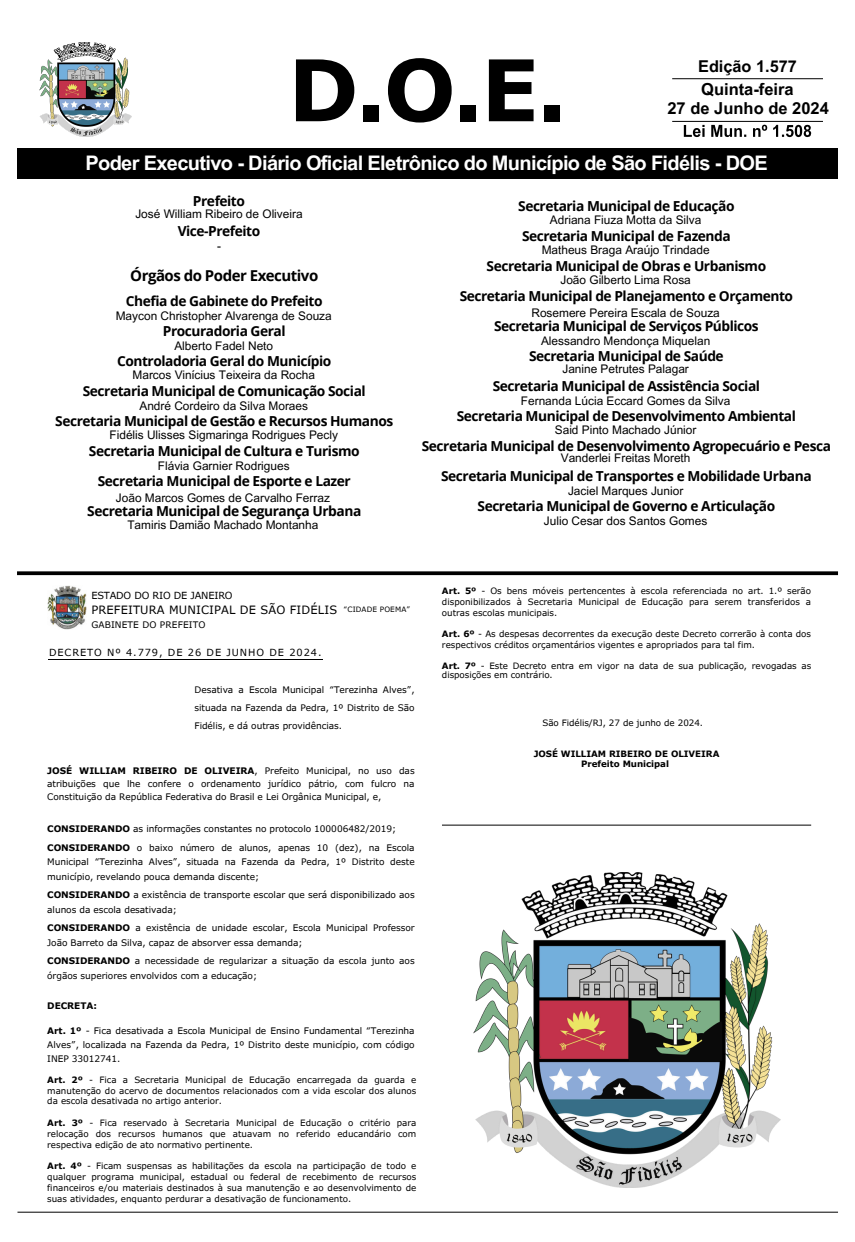
<style>
.page{position:relative;width:855px;height:1242px;background:#fff}
.page>*{position:absolute;margin:0;border:0;box-sizing:border-box;transform-origin:0 0}
.t1{font:700 85px "Verdana Pro";color:#000}
.t2{font:700 20px "Arial MT Pro";letter-spacing:-.035em;color:#fff}
.t3{font:700 16.5px "Arial MT Pro";color:#000}
.t4{font:700 16.25px "Arial MT Pro";color:#000}
.t5{font:700 15px "Open Sans";letter-spacing:-.035em;color:#000}
.t6{font:700 13.75px "Open Sans";letter-spacing:-.035em;color:#000}
.t7{font:11.88px "Arial MT Pro";color:#000}
.t8{font:11.5px "Verdana Pro";letter-spacing:.015em;color:#000}
.t9{font:9.75px "Verdana Pro";letter-spacing:.095em;color:#000}
.t10{font:9.75px "Verdana Pro";letter-spacing:-.02em;color:#000}
.t11{font:9px/14.4px "Verdana Pro";letter-spacing:-.005em;color:#000;text-align:justify}
.t12{font:9px "Verdana Pro";letter-spacing:.015em;color:#000}
.t13{font:700 9px "Verdana Pro";letter-spacing:-.005em;color:#000}
.t14{font:8.75px/10.9px "Verdana Pro";color:#000;text-align:justify}
.t15{font:700 8.75px/10.4px "Verdana Pro";letter-spacing:-.005em;color:#000;text-align:center}
.t16{font:7.38px "Verdana Pro";letter-spacing:.015em;color:#000}
.s1{font-weight:700}
</style>
<div class="page">
<hr style="left:17px;top:1211px;width:821px;height:1px;background:#000">
<img style="left:684px;top:125px;width:127px;height:12px">
<hr style="left:672px;top:78px;width:151px;height:1px;background:#000">
<hr style="left:672px;top:121px;width:151px;height:1px;background:#000">
<div style="left:17px;top:148px;width:821px;height:30px;background:#000"></div>
<svg style="left:17px;top:571px;width:821px;height:4px;background:#171717"></svg>
<img style="left:39px;top:42px;width:92px;height:95px">
<img style="left:47px;top:585px;width:40px;height:44px">
<hr style="left:48px;top:659px;width:274px;height:1px;background:#000">
<img style="left:474px;top:872px;width:306px;height:315px">
<hr style="left:442px;top:824px;width:369px;height:1px;background:#000">
<h6 class="t1" style="left:288px;top:36px;width:280px">D.O.E.</h6>
<h6 class="t4" style="left:698px;top:61px;width:100px">Edição 1.577</h6>
<h6 class="t3" style="left:701px;top:82px;width:94px">Quinta-feira</h6>
<h6 class="t3" style="left:667px;top:102px;width:163px">27 de Junho de 2024</h6>
<h6 class="t2" style="left:85px;top:155px;width:684px">Poder Executivo - Diário Oficial Eletrônico do Município de São Fidélis - DOE</h6>
<h4 class="t6" style="left:193px;top:191px;width:54px">Prefeito</h4>
<h6 class="t6" style="left:178px;top:221px;width:84px">Vice-Prefeito</h6>
<h6 class="t5" style="left:130px;top:265px;width:190px">Órgãos do Poder Executivo</h6>
<h6 class="t7" style="left:135px;top:210px;width:169px">José William Ribeiro de Oliveira</h6>
<h6 class="t7" style="left:217px;top:241px;width:5px">-</h6>
<h1 class="t6" style="left:126px;top:291px;width:198px">Chefia de Gabinete do Prefeito</h1>
<h3 class="t6" style="left:163px;top:321px;width:124px">Procuradoria Geral</h3>
<h3 class="t6" style="left:117px;top:351px;width:216px">Controladoria Geral do Município</h3>
<h3 class="t6" style="left:83px;top:381px;width:284px">Secretaria Municipal de Comunicação Social</h3>
<p class="t6" style="left:55px;top:411px;width:340px">Secretaria Municipal de Gestão e Recursos Humanos</p>
<h2 class="t6" style="left:89px;top:441px;width:272px">Secretaria Municipal de Cultura e Turismo</h2>
<h4 class="t6" style="left:98px;top:471px;width:255px">Secretaria Municipal de Esporte e Lazer</h4>
<h4 class="t6" style="left:87px;top:501px;width:276px">Secretaria Municipal de Segurança Urbana</h4>
<h4 class="t7" style="left:116px;top:312px;width:218px">Maycon Christopher Alvarenga de Souza</h4>
<h4 class="t7" style="left:174px;top:342px;width:100px">Alberto Fadel Neto</h4>
<h4 class="t7" style="left:133px;top:371px;width:184px">Marcos Vinícius Teixeira da Rocha</h4>
<h4 class="t7" style="left:140px;top:402px;width:170px">André Cordeiro da Silva Moraes</h4>
<h4 class="t7" style="left:110px;top:431px;width:230px">Fidélis Ulisses Sigmaringa Rodrigues Pecly</h4>
<h4 class="t7" style="left:158px;top:462px;width:133px">Flávia Garnier Rodrigues</h4>
<h4 class="t7" style="left:116px;top:493px;width:216px">João Marcos Gomes de Carvalho Ferraz</h4>
<h4 class="t7" style="left:127px;top:520px;width:192px">Tamiris Damião Machado Montanha</h4>
<h4 class="t6" style="left:518px;top:196px;width:218px">Secretaria Municipal de Educação</h4>
<h4 class="t6" style="left:522px;top:226px;width:210px">Secretaria Municipal de Fazenda</h4>
<h4 class="t6" style="left:487px;top:256px;width:281px">Secretaria Municipal de Obras e Urbanismo</h4>
<h6 class="t6" style="left:460px;top:286px;width:335px">Secretaria Municipal de Planejamento e Orçamento</h6>
<h6 class="t6" style="left:494px;top:316px;width:266px">Secretaria Municipal de Serviços Públicos</h6>
<h6 class="t6" style="left:529px;top:346px;width:196px">Secretaria Municipal de Saúde</h6>
<h6 class="t6" style="left:493px;top:376px;width:269px">Secretaria Municipal de Assistência Social</h6>
<h6 class="t6" style="left:457px;top:406px;width:341px">Secretaria Municipal de Desenvolvimento Ambiental</h6>
<h6 class="t6" style="left:422px;top:436px;width:411px">Secretaria Municipal de Desenvolvimento Agropecuário e Pesca</h6>
<h6 class="t6" style="left:441px;top:466px;width:372px">Secretaria Municipal de Transportes e Mobilidade Urbana</h6>
<h6 class="t6" style="left:478px;top:496px;width:299px">Secretaria Municipal de Governo e Articulação</h6>
<h6 class="t7" style="left:550px;top:216px;width:153px">Adriana Fiuza Motta da Silva</h6>
<h6 class="t7" style="left:542px;top:246px;width:169px">Matheus Braga Araújo Trindade</h6>
<h6 class="t7" style="left:560px;top:276px;width:132px">João Gilberto Lima Rosa</h6>
<h3 class="t7" style="left:531px;top:308px;width:190px">Rosemere Pereira Escala de Souza</h3>
<h4 class="t7" style="left:541px;top:336px;width:171px">Alessandro Mendonça Miquelan</h4>
<h4 class="t7" style="left:562px;top:364px;width:128px">Janine Petrutes Palagar</h4>
<h4 class="t7" style="left:521px;top:396px;width:211px">Fernanda Lúcia Eccard Gomes da Silva</h4>
<h4 class="t7" style="left:555px;top:425px;width:143px">Said Pinto Machado Júnior</h4>
<h4 class="t7" style="left:561px;top:454px;width:131px">Vanderlei Freitas Moreth</h4>
<h4 class="t7" style="left:568px;top:486px;width:117px">Jaciel Marques Junior</h4>
<h4 class="t7" style="left:544px;top:516px;width:165px">Julio Cesar dos Santos Gomes</h4>
<p class="t10" style="left:91px;top:589px;width:143px">ESTADO DO RIO DE JANEIRO</p>
<p class="t8" style="left:91px;top:602px;width:247px">PREFEITURA MUNICIPAL DE SÃO FIDÉLIS</p>
<p class="t12" style="left:91px;top:618px;width:116px">GABINETE DO PREFEITO</p>
<p class="t16" style="left:343px;top:605px;width:68px">“CIDADE POEMA”</p>
<p class="t9" style="left:49px;top:646px;width:274px">DECRETO Nº 4.779, DE 26 DE JUNHO DE 2024.</p>
<p class="t11" style="left:195px;top:680px;width:222px;line-height:18.1px">Desativa a Escola Municipal “Terezinha Alves”, situada na Fazenda da Pedra, 1º Distrito de São Fidélis, e dá outras providências.</p>
<p class="t11" style="left:47px;top:763px;width:369px;line-height:13.2px"><span class="s1">JOSÉ WILLIAM RIBEIRO DE OLIVEIRA</span>, Prefeito Municipal, no uso das atribuições que lhe confere o ordenamento jurídico pátrio, com fulcro na Constituição da República Federativa do Brasil e Lei Orgânica Municipal, e,</p>
<p class="t11" style="left:47px;top:821px;width:350px"><span class="s1">CONSIDERANDO</span> as informações constantes no protocolo 100006482/2019;</p>
<p class="t11" style="left:47px;top:840px;width:369px"><span class="s1">CONSIDERANDO</span> o baixo número de alunos, apenas 10 (dez), na Escola Municipal “Terezinha Alves”, situada na Fazenda da Pedra, 1º Distrito deste município, revelando pouca demanda discente;</p>
<p class="t11" style="left:47px;top:887px;width:369px"><span class="s1">CONSIDERANDO</span> a existência de transporte escolar que será disponibilizado aos alunos da escola desativada;</p>
<p class="t11" style="left:47px;top:920px;width:369px"><span class="s1">CONSIDERANDO</span> a existência de unidade escolar, Escola Municipal Professor<br>João Barreto da Silva, capaz de absorver essa demanda;</p>
<p class="t11" style="left:47px;top:953px;width:369px"><span class="s1">CONSIDERANDO</span> a necessidade de regularizar a situação da escola junto aos órgãos superiores envolvidos com a educação;</p>
<p class="t13" style="left:47px;top:999px;width:51px">DECRETA:</p>
<p class="t11" style="left:47px;top:1023px;width:369px;line-height:13.9px"><span class="s1">Art. 1º</span> - Fica desativada a Escola Municipal de Ensino Fundamental “Terezinha Alves”, localizada na Fazenda da Pedra, 1º Distrito deste município, com código INEP 33012741.</p>
<p class="t14" style="left:47px;top:1073px;width:371px"><span class="s1">Art. 2º</span> - Fica a Secretaria Municipal de Educação encarregada da guarda e manutenção do acervo de documentos relacionados com a vida escolar dos alunos da escola desativada no artigo anterior.</p>
<p class="t14" style="left:47px;top:1116px;width:371px"><span class="s1">Art. 3º</span> - Fica reservado à Secretaria Municipal de Educação o critério para relocação dos recursos humanos que atuavam no referido educandário com respectiva edição de ato normativo pertinente.</p>
<p class="t14" style="left:47px;top:1160px;width:371px"><span class="s1">Art. 4º</span> - Ficam suspensas as habilitações da escola na participação de todo e qualquer programa municipal, estadual ou federal de recebimento de recursos financeiros e/ou materiais destinados à sua manutenção e ao desenvolvimento de suas atividades, enquanto perdurar a desativação de funcionamento.</p>
<h5 class="t14" style="left:442px;top:585px;width:371px"><span class="s1">Art. 5º</span> - Os bens móveis pertencentes à escola referenciada no art. 1.º serão disponibilizados à Secretaria Municipal de Educação para serem transferidos a outras escolas municipais.</h5>
<p class="t14" style="left:442px;top:628px;width:371px"><span class="s1">Art. 6º</span> - As despesas decorrentes da execução deste Decreto correrão à conta dos respectivos créditos orçamentários vigentes e apropriados para tal fim.</p>
<p class="t14" style="left:442px;top:660px;width:371px;line-height:9.2px"><span class="s1">Art. 7º</span> - Este Decreto entra em vigor na data de sua publicação, revogadas as disposições em contrário.</p>
<p class="t14" style="left:542px;top:716px;width:162px">São Fidélis/RJ, 27 de junho de 2024.</p>
<p class="t15" style="left:534px;top:748px;width:187px">JOSÉ WILLIAM RIBEIRO DE OLIVEIRA<br>Prefeito Municipal</p>
</div>
